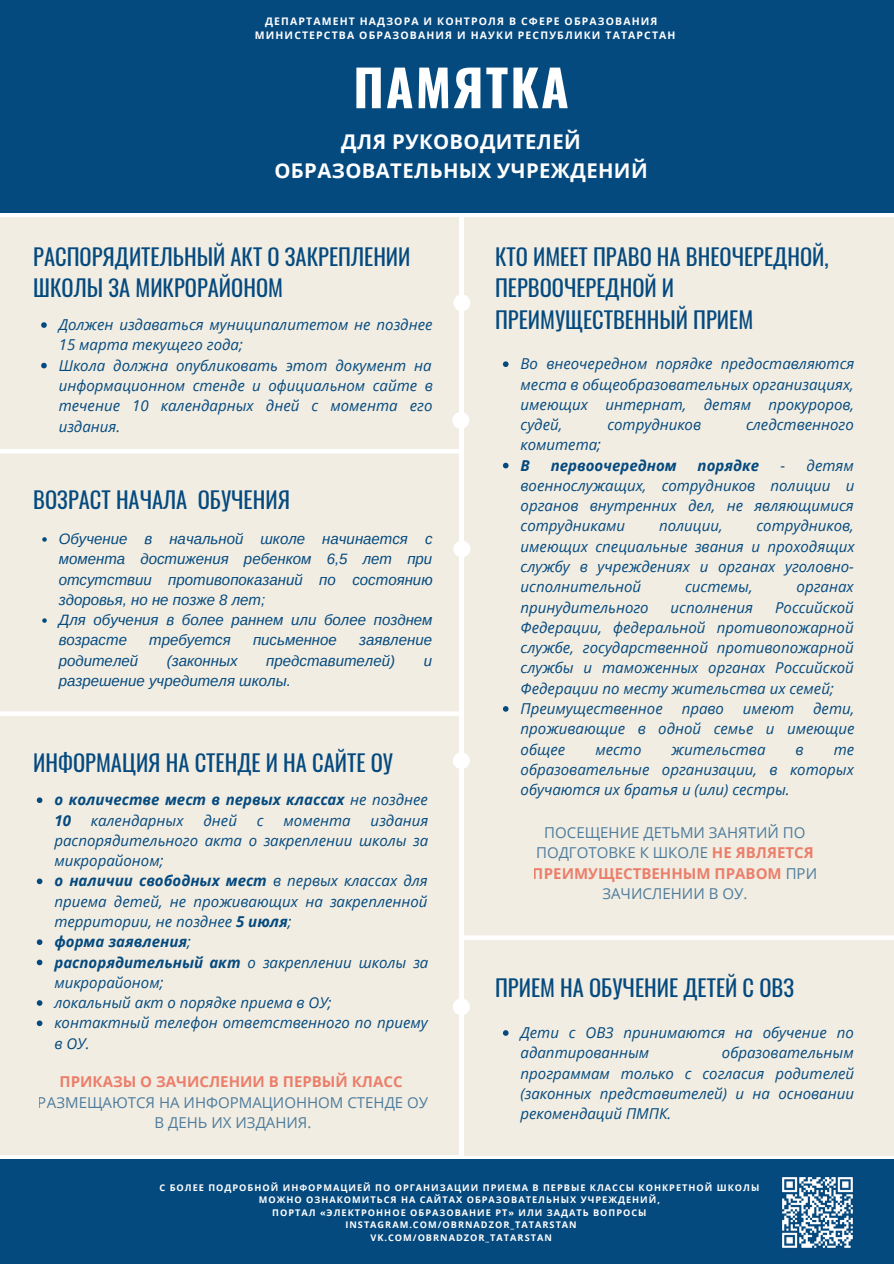
<style>
.page{position:relative;width:894px;height:1264px;background:#fff}
.page>*{position:absolute;margin:0;border:0;box-sizing:border-box;transform-origin:0 0}
.t1{font:700 50.1px "Oswald";letter-spacing:.045em;color:#fff}
.t2{font:22.5px/31.5px "Oswald";color:#054a7f}
.t3{font:700 20.25px/28.3px "Open Sans";letter-spacing:.02em;color:#fff;text-align:center}
.t4{font:italic 15px/20.2px "Open Sans";color:#054a7f;text-align:justify}
.t5{font:italic 15px/20.2px "Arimo";color:#054a7f;text-align:justify}
.t6{font:15px/20.2px "Open Sans";color:#054a7f;text-align:center}
.t7{font:italic 700 15px/20.2px "Open Sans";color:#054a7f}
.t8{font:700 15px "Open Sans";color:#e84e36}
.t9{font:700 10.5px "Open Sans";letter-spacing:.11em;color:#fff}
.t10{font:700 9.15px "Open Sans";letter-spacing:.11em;color:#fff}
.s1{font-weight:400}
.s2{font-weight:700}
.s3{font-weight:700;color:#e84e36}
</style>
<div class="page">
<div style="left:0;top:0;width:893px;height:213px;background:#054a7f"></div>
<div style="left:0;top:217px;width:893px;height:197px;background:#f1ede2"></div>
<div style="left:0;top:398px;width:893px;height:212px;background:#f1ede2"></div>
<div style="left:0;top:701px;width:459px;height:325px;background:#f1ede2"></div>
<div style="left:463px;top:707px;width:430px;height:448px;background:#f1ede2"></div>
<div style="left:0;top:581px;width:893px;height:153px;background:#f1ede2"></div>
<div style="left:0;top:973px;width:725px;height:181px;background:#f1ede2"></div>
<div style="left:0;top:1159px;width:893px;height:104px;background:#054a7f"></div>
<hr style="left:459px;top:213px;width:4px;height:943px;background:#fff">
<div style="left:453px;top:294px;width:17px;height:17px;background:#fff;border-radius:50%"></div>
<div style="left:452px;top:412px;width:17px;height:17px;background:#fff;border-radius:50%"></div>
<div style="left:453px;top:540px;width:17px;height:17px;background:#fff;border-radius:50%"></div>
<svg style="left:37px;top:797px;width:5px;height:6px"></svg>
<svg style="left:37px;top:878px;width:5px;height:6px"></svg>
<svg style="left:37px;top:939px;width:5px;height:6px"></svg>
<svg style="left:37px;top:959px;width:5px;height:6px"></svg>
<svg style="left:37px;top:1000px;width:5px;height:5px"></svg>
<svg style="left:37px;top:1020px;width:5px;height:6px"></svg>
<svg style="left:503px;top:1030px;width:5px;height:5px"></svg>
<svg style="left:41px;top:322px;width:6px;height:6px"></svg>
<svg style="left:41px;top:363px;width:6px;height:5px"></svg>
<svg style="left:42px;top:537px;width:5px;height:4px"></svg>
<svg style="left:42px;top:618px;width:5px;height:5px"></svg>
<svg style="left:503px;top:361px;width:5px;height:6px"></svg>
<svg style="left:503px;top:463px;width:5px;height:5px"></svg>
<svg style="left:503px;top:706px;width:5px;height:5px"></svg>
<hr style="left:0;top:449px;width:460px;height:4px;background:#fff">
<div style="left:0;top:711px;width:460px;height:5px;background:#fff"></div>
<div style="left:463px;top:935px;width:430px;height:5px;background:#fff"></div>
<div style="left:453px;top:752px;width:16px;height:17px;background:#fff;border-radius:50%"></div>
<div style="left:453px;top:998px;width:16px;height:17px;background:#fff;border-radius:50%"></div>
<img style="left:782px;top:1177px;width:71px;height:71px">
<p class="t9" style="left:265px;top:14px;width:394px">ДЕПАРТАМЕНТ НАДЗОРА И КОНТРОЛЯ В СФЕРЕ ОБРАЗОВАНИЯ</p>
<p class="t9" style="left:255px;top:28px;width:422px">МИНИСТЕРСТВА ОБРАЗОВАНИЯ И НАУКИ РЕСПУБЛИКИ ТАТАРСТАН</p>
<p class="t1" style="left:353px;top:48px;width:217px">ПАМЯТКА</p>
<p class="t3" style="left:274px;top:127px;width:375px">ДЛЯ РУКОВОДИТЕЛЕЙ<br>ОБРАЗОВАТЕЛЬНЫХ УЧРЕЖДЕНИЙ</p>
<p class="t2" style="left:33px;top:240px;width:378px">РАСПОРЯДИТЕЛЬНЫЙ АКТ О ЗАКРЕПЛЕНИИ<br>ШКОЛЫ ЗА МИКРОРАЙОНОМ</p>
<p class="t4" style="left:59px;top:314px;width:375px">Должен издаваться муниципалитетом не позднее<br>15 марта текущего года;</p>
<p class="t4" style="left:59px;top:355px;width:375px">Школа должна опубликовать этот документ на информационном стенде и официальном сайте в течение 10 календарных дней с момента его издания.</p>
<p class="t2" style="left:495px;top:240px;width:335px">КТО ИМЕЕТ ПРАВО НА ВНЕОЧЕРЕДНОЙ,</p>
<p class="t2" style="left:495px;top:271px;width:260px">ПЕРВООЧЕРЕДНОЙ И<br>ПРЕИМУЩЕСТВЕННЫЙ ПРИЕМ</p>
<p class="t4" style="left:520px;top:353px;width:335px">Во внеочередном порядке предоставляются места в общеобразовательных организациях, имеющих интернат, детям прокуроров, судей,</p>
<p class="t4" style="left:607px;top:414px;width:95px">сотрудников</p>
<p class="t4" style="left:746px;top:414px;width:109px">следственного</p>
<p class="t4" style="left:520px;top:434px;width:82px">комитета;</p>
<p class="t7" style="left:520px;top:454px;width:11px">В</p>
<p class="t7" style="left:550px;top:454px;width:128px">первоочередном</p>
<p class="t7" style="left:697px;top:454px;width:63px">порядке</p>
<p class="t4" style="left:520px;top:454px;width:335px;text-indent:260px">- детям военнослужащих, сотрудников полиции и органов внутренних дел, не являющимися сотрудниками</p>
<p class="t2" style="left:33px;top:483px;width:258px">ВОЗРАСТ НАЧАЛА ОБУЧЕНИЯ</p>
<p class="t5" style="left:59px;top:528px;width:375px">Обучение в начальной школе начинается с момента достижения ребенком 6,5 лет при отсутствии противопоказаний по состоянию здоровья, но не позже 8 лет;</p>
<p class="t5" style="left:59px;top:609px;width:375px">Для обучения в более раннем или более позднем возрасте</p>
<p class="t4" style="left:520px;top:515px;width:335px;text-indent:236px">сотрудников, имеющих специальные звания и проходящих службу в учреждениях и органах уголовно&shy;исполнительной</p>
<p class="t4" style="left:658px;top:515px;width:65px">полиции,</p>
<p class="t4" style="left:685px;top:576px;width:69px">системы,</p>
<p class="t4" style="left:796px;top:576px;width:59px">органах</p>
<p class="t4" style="left:520px;top:596px;width:130px">принудительного</p>
<p class="t4" style="left:670px;top:596px;width:84px">исполнения</p>
<p class="t4" style="left:520px;top:596px;width:335px;text-indent:254px">Российской Федерации, федеральной противопожарной службе, государственной противопожарной службы и таможенных органах Российской Федерации по месту жительства их семей;</p>
<p class="t4" style="left:520px;top:698px;width:144px">Преимущественное</p>
<p class="t4" style="left:681px;top:698px;width:44px">право</p>
<p class="t4" style="left:742px;top:698px;width:53px">имеют</p>
<p class="t5" style="left:149px;top:630px;width:83px">требуется</p>
<p class="t5" style="left:253px;top:630px;width:85px">письменное</p>
<p class="t5" style="left:359px;top:630px;width:74px">заявление</p>
<p class="t5" style="left:59px;top:650px;width:81px">родителей</p>
<p class="t5" style="left:167px;top:650px;width:72px">(законных</p>
<p class="t5" style="left:266px;top:650px;width:130px">представителей)</p>
<p class="t5" style="left:423px;top:650px;width:10px">и</p>
<p class="t5" style="left:59px;top:670px;width:233px">разрешение учредителя школы.</p>
<p class="t4" style="left:520px;top:698px;width:335px;text-indent:292px">дети, проживающие в одной семье и имеющие общее</p>
<p class="t4" style="left:520px;top:738px;width:335px;text-indent:313px">те образовательные организации, в которых обучаются их братья и (или) сестры.</p>
<p class="t4" style="left:595px;top:738px;width:48px">место</p>
<p class="t4" style="left:671px;top:738px;width:95px">жительства</p>
<p class="t4" style="left:795px;top:738px;width:10px">в</p>
<p class="t2" style="left:33px;top:746px;width:361px">ИНФОРМАЦИЯ НА СТЕНДЕ И НА САЙТЕ ОУ</p>
<p class="t7" style="left:54px;top:789px;width:375px">о количестве мест в первых классах <span class="s1">не позднее<br></span>10</p>
<p class="t4" style="left:54px;top:809px;width:375px;text-indent:316px">издания распорядительного акта о закреплении школы за микрорайоном;</p>
<p class="t4" style="left:54px;top:870px;width:375px"><span class="s2">о наличии свободных мест</span> в первых классах для приема детей, не проживающих на закрепленной территории, не позднее <span class="s2">5 июля</span>;</p>
<p class="t7" style="left:54px;top:931px;width:138px">форма заявления<span class="s1">;</span></p>
<p class="t4" style="left:54px;top:951px;width:375px"><span class="s2">распорядительный акт</span> о закреплении школы за микрорайоном;</p>
<p class="t4" style="left:54px;top:992px;width:279px">локальный акт о порядке приема в ОУ;</p>
<p class="t4" style="left:54px;top:1012px;width:375px">контактный телефон ответственного по приему в ОУ.</p>
<p class="t4" style="left:520px;top:1022px;width:335px">Дети с ОВЗ принимаются на обучение по адаптированным</p>
<p class="t4" style="left:91px;top:809px;width:94px">календарных</p>
<p class="t4" style="left:203px;top:809px;width:35px">дней</p>
<p class="t4" style="left:257px;top:809px;width:8px">с</p>
<p class="t4" style="left:283px;top:809px;width:69px">момента</p>
<p class="t6" style="left:532px;top:822px;width:286px">ПОСЕЩЕНИЕ ДЕТЬМИ ЗАНЯТИЙ ПО<br>ПОДГОТОВКЕ К ШКОЛЕ <span class="s3">НЕ ЯВЛЯЕТСЯ<br>ПРЕИМУЩЕСТВЕННЫМ ПРАВОМ</span> ПРИ<br>ЗАЧИСЛЕНИИ В ОУ.</p>
<p class="t2" style="left:495px;top:971px;width:300px">ПРИЕМ НА ОБУЧЕНИЕ ДЕТЕЙ С ОВЗ</p>
<p class="t4" style="left:520px;top:1042px;width:335px;text-indent:201px">образовательным программам только с согласия родителей (законных представителей) и на основании рекомендаций ПМПК.</p>
<p class="t8" style="left:60px;top:1071px;width:344px">ПРИКАЗЫ О ЗАЧИСЛЕНИИ В ПЕРВЫЙ КЛАСС</p>
<p class="t6" style="left:38px;top:1091px;width:391px">РАЗМЕЩАЮТСЯ НА ИНФОРМАЦИОННОМ СТЕНДЕ ОУ<br>В ДЕНЬ ИХ ИЗДАНИЯ.</p>
<p class="t10" style="left:159px;top:1180px;width:601px">С БОЛЕЕ ПОДРОБНОЙ ИНФОРМАЦИЕЙ ПО ОРГАНИЗАЦИИ ПРИЕМА В ПЕРВЫЕ КЛАССЫ КОНКРЕТНОЙ ШКОЛЫ</p>
<p class="t10" style="left:259px;top:1193px;width:402px">МОЖНО ОЗНАКОМИТЬСЯ НА САЙТАХ ОБРАЗОВАТЕЛЬНЫХ УЧРЕЖДЕНИЙ,</p>
<p class="t10" style="left:272px;top:1205px;width:376px">ПОРТАЛ «ЭЛЕКТРОННОЕ ОБРАЗОВАНИЕ РТ» ИЛИ ЗАДАТЬ ВОПРОСЫ</p>
<p class="t10" style="left:345px;top:1218px;width:233px">INSTAGRAM.COM/OBRNADZOR_TATARSTAN</p>
<p class="t10" style="left:370px;top:1230px;width:183px">VK.COM/OBRNADZOR_TATARSTAN</p>
</div>
